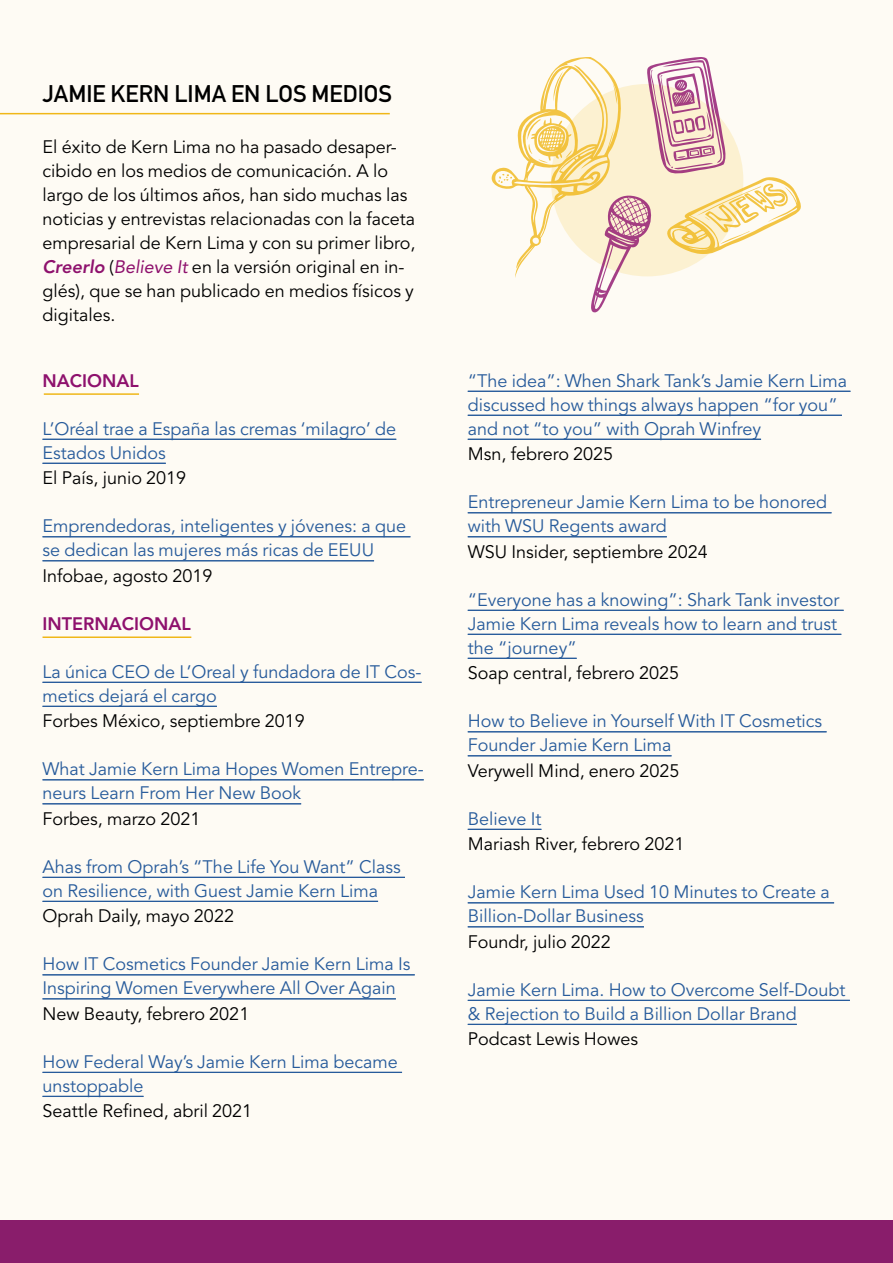
<style>
.page{position:relative;width:893px;height:1263px;background:#fefbf4}
.page>*{position:absolute;margin:0;border:0;box-sizing:border-box;transform-origin:0 0}
.t1{font:700 23.7px "DIN Alternate";color:#000}
.t2{font:18px/24px "Avenir LT Std";color:#275b9b}
.t3{font:18px/24px "Avenir LT Std";color:#000}
.t4{font:800 18px "Avenir LT Std";color:#8e116d}
.s1{font-weight:800;font-style:italic;color:#8e116d}
.s2{font-style:italic;color:#8e116d}
</style>
<div class="page">
<div style="left:0;top:1220px;width:893px;height:43px;background:#891d6b"></div>
<hr style="left:0;top:113px;width:390px;height:1px;background:#f0b718">
<hr style="left:43px;top:439px;width:353px;height:1px;background:#275b9b">
<hr style="left:43px;top:463px;width:123px;height:1px;background:#275b9b">
<hr style="left:43px;top:536px;width:367px;height:1px;background:#275b9b">
<hr style="left:43px;top:537px;width:367px;height:1px;background:#275b9b">
<hr style="left:43px;top:560px;width:331px;height:1px;background:#275b9b">
<hr style="left:43px;top:561px;width:331px;height:1px;background:#275b9b">
<hr style="left:43px;top:682px;width:379px;height:1px;background:#275b9b">
<hr style="left:43px;top:706px;width:174px;height:1px;background:#275b9b">
<hr style="left:43px;top:779px;width:381px;height:1px;background:#275b9b">
<hr style="left:43px;top:780px;width:381px;height:1px;background:#275b9b">
<hr style="left:43px;top:803px;width:258px;height:1px;background:#275b9b">
<hr style="left:43px;top:804px;width:258px;height:1px;background:#275b9b">
<hr style="left:43px;top:877px;width:362px;height:1px;background:#275b9b">
<hr style="left:43px;top:901px;width:335px;height:1px;background:#275b9b">
<hr style="left:43px;top:974px;width:372px;height:1px;background:#275b9b">
<hr style="left:43px;top:975px;width:372px;height:1px;background:#275b9b">
<hr style="left:43px;top:998px;width:353px;height:1px;background:#275b9b">
<hr style="left:43px;top:999px;width:353px;height:1px;background:#275b9b">
<hr style="left:43px;top:1072px;width:359px;height:1px;background:#275b9b">
<hr style="left:43px;top:1096px;width:101px;height:1px;background:#275b9b">
<hr style="left:468px;top:391px;width:382px;height:1px;background:#275b9b">
<hr style="left:468px;top:415px;width:374px;height:1px;background:#275b9b">
<hr style="left:468px;top:439px;width:293px;height:1px;background:#275b9b">
<hr style="left:468px;top:512px;width:363px;height:1px;background:#275b9b">
<hr style="left:468px;top:513px;width:363px;height:1px;background:#275b9b">
<hr style="left:468px;top:536px;width:199px;height:1px;background:#275b9b">
<hr style="left:468px;top:537px;width:199px;height:1px;background:#275b9b">
<hr style="left:468px;top:610px;width:376px;height:1px;background:#275b9b">
<hr style="left:468px;top:634px;width:373px;height:1px;background:#275b9b">
<hr style="left:468px;top:658px;width:109px;height:1px;background:#275b9b">
<hr style="left:468px;top:731px;width:359px;height:1px;background:#275b9b">
<hr style="left:468px;top:732px;width:359px;height:1px;background:#275b9b">
<hr style="left:468px;top:755px;width:203px;height:1px;background:#275b9b">
<hr style="left:468px;top:756px;width:203px;height:1px;background:#275b9b">
<hr style="left:468px;top:829px;width:73px;height:1px;background:#275b9b">
<hr style="left:468px;top:902px;width:366px;height:1px;background:#275b9b">
<hr style="left:468px;top:903px;width:366px;height:1px;background:#275b9b">
<hr style="left:468px;top:926px;width:176px;height:1px;background:#275b9b">
<hr style="left:468px;top:927px;width:176px;height:1px;background:#275b9b">
<hr style="left:468px;top:1000px;width:382px;height:1px;background:#275b9b">
<hr style="left:468px;top:1024px;width:329px;height:1px;background:#275b9b">
<svg style="left:491px;top:57px;width:310px;height:256px"></svg>
<hr style="left:44px;top:393px;width:95px;height:2px;background:#f0b718">
<hr style="left:43px;top:636px;width:148px;height:2px;background:#f0b718">
<h1 class="t1" style="left:43px;top:76px;width:351px">JAMIE KERN LIMA EN LOS MEDIOS</h1>
<p class="t3" style="left:43px;top:135px;width:374px">El éxito de Kern Lima no ha pasado desaper&shy;cibido en los medios de comunicación. A lo largo de los últimos años, han sido muchas las noticias y entrevistas relacionadas con la faceta empresarial de Kern Lima y con su primer libro, <span class="s1">Creerlo</span> (<span class="s2">Believe It</span> en la versión original en in&shy;glés), que se han publicado en medios físicos y digitales.</p>
<p class="t4" style="left:43px;top:370px;width:98px">NACIONAL</p>
<p class="t2" style="left:43px;top:417px;width:355px">L’Oréal trae a España las cremas ‘milagro’ de<br>Estados Unidos</p>
<p class="t3" style="left:43px;top:467px;width:145px">El País, junio 2019</p>
<p class="t2" style="left:43px;top:515px;width:365px">Emprendedoras, inteligentes y jóvenes: a que se dedican las mujeres más ricas de EEUU</p>
<p class="t3" style="left:43px;top:564px;width:171px">Infobae, agosto 2019</p>
<p class="t4" style="left:43px;top:613px;width:150px">INTERNACIONAL</p>
<p class="t2" style="left:43px;top:660px;width:380px">La única CEO de L’Oreal y fundadora de IT Cos&shy;metics dejará el cargo</p>
<p class="t3" style="left:43px;top:710px;width:264px">Forbes México, septiembre 2019</p>
<p class="t2" style="left:43px;top:758px;width:383px">What Jamie Kern Lima Hopes Women Entrepre&shy;neurs Learn From Her New Book</p>
<p class="t3" style="left:43px;top:807px;width:159px">Forbes, marzo 2021</p>
<p class="t2" style="left:43px;top:855px;width:360px">Ahas from Oprah’s “The Life You Want” Class on Resilience, with Guest Jamie Kern Lima</p>
<p class="t3" style="left:43px;top:905px;width:193px">Oprah Daily, mayo 2022</p>
<p class="t2" style="left:43px;top:953px;width:369px">How IT Cosmetics Founder Jamie Kern Lima Is<br>Inspiring Women Everywhere All Over Again</p>
<p class="t3" style="left:43px;top:1002px;width:208px">New Beauty, febrero 2021</p>
<p class="t2" style="left:43px;top:1050px;width:357px">How Federal Way’s Jamie Kern Lima became unstoppable</p>
<p class="t3" style="left:43px;top:1100px;width:211px">Seattle Refined, abril 2021</p>
<p class="t2" style="left:468px;top:369px;width:381px">“The idea”: When Shark Tank’s Jamie Kern Lima discussed how things always happen “for you” and not “to you” with Oprah Winfrey</p>
<p class="t3" style="left:468px;top:443px;width:147px">Msn, febrero 2025</p>
<p class="t2" style="left:468px;top:491px;width:361px">Entrepreneur Jamie Kern Lima to be honored with WSU Regents award</p>
<p class="t3" style="left:468px;top:540px;width:242px">WSU Insider, septiembre 2024</p>
<p class="t2" style="left:468px;top:588px;width:373px">“Everyone has a knowing”: Shark Tank investor<br>Jamie Kern Lima reveals how to learn and trust the “journey”</p>
<p class="t3" style="left:468px;top:662px;width:213px">Soap central, febrero 2025</p>
<p class="t2" style="left:468px;top:710px;width:356px">How to Believe in Yourself With IT Cosmetics<br>Founder Jamie Kern Lima</p>
<p class="t3" style="left:468px;top:759px;width:213px">Verywell Mind, enero 2025</p>
<p class="t2" style="left:468px;top:807px;width:75px">Believe It</p>
<p class="t3" style="left:468px;top:833px;width:218px">Mariash River, febrero 2021</p>
<p class="t2" style="left:468px;top:881px;width:364px">Jamie Kern Lima Used 10 Minutes to Create a<br>Billion-Dollar Business</p>
<p class="t3" style="left:468px;top:930px;width:145px">Foundr, julio 2022</p>
<p class="t2" style="left:468px;top:978px;width:379px">Jamie Kern Lima. How to Overcome Self-Doubt &amp; Rejection to Build a Billion Dollar Brand</p>
<p class="t3" style="left:468px;top:1028px;width:172px">Podcast Lewis Howes</p>
</div>
